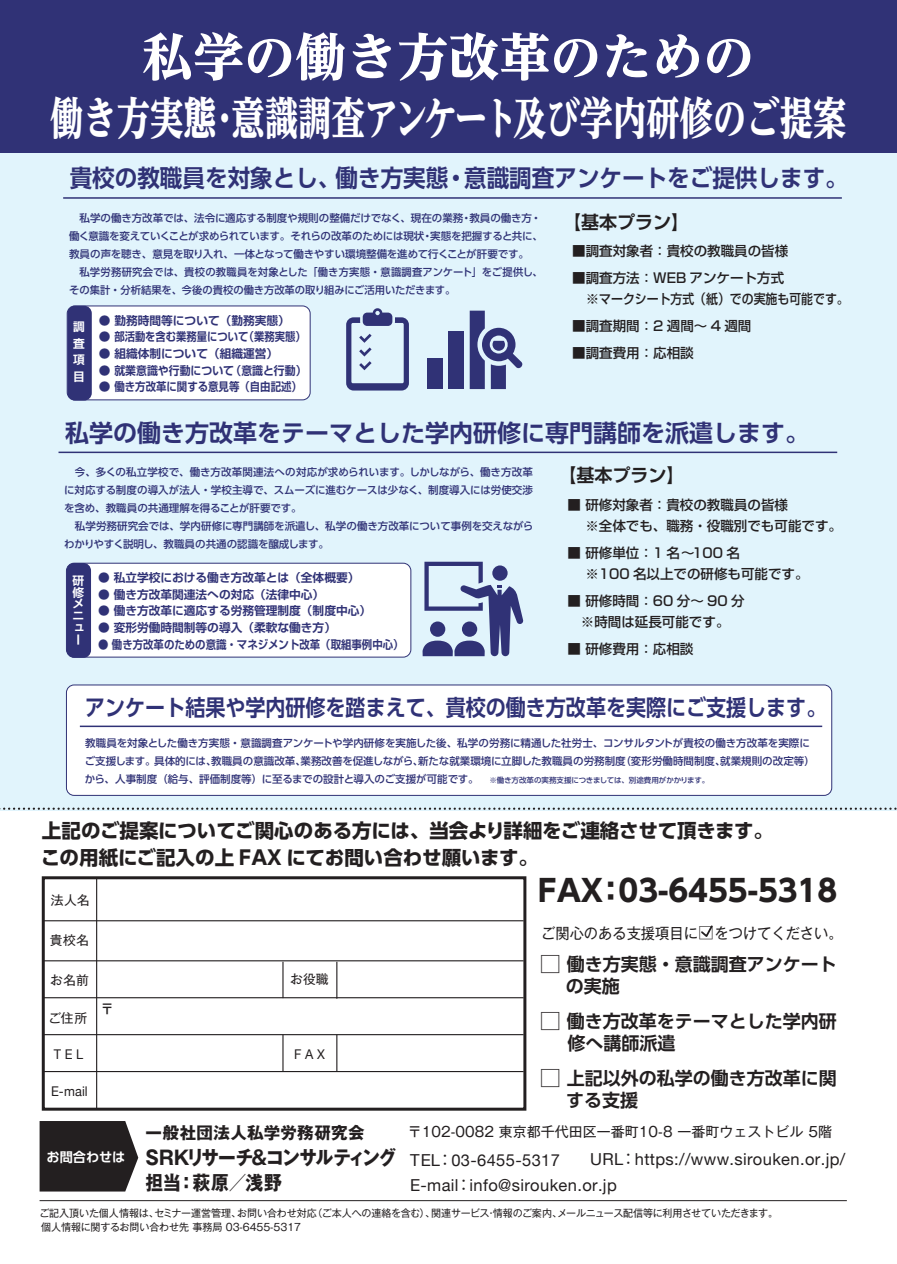
<style>
.page{position:relative;width:897px;height:1264px;background:#fff}
.page>*{position:absolute;margin:0;border:0;box-sizing:border-box;transform-origin:0 0}
.t1{font:800 51px "UD Reimin Pro";color:#fff}
.t2{font:800 45px "UD Reimin Pro";color:#fff;scale:.74 1}
.t3{font:700 30px "UD Shin Go Pro";color:#231f20}
.t4{font:700 24px "UD Shin Go Pro De";color:#303276;scale:.94 1}
.t5{font:700 24px "UD Shin Go Pro De";color:#303276}
.t6{font:700 22.5px "UD Shin Go Pro De";color:#303276;scale:.89 1}
.t7{font:700 19.5px/27px "UD Shin Go Pro";letter-spacing:-.005em;color:#231f20}
.t8{font:700 19.5px/25.5px "Gothic MB101 Pro";letter-spacing:-.04em;color:#231f20;scale:.91 1}
.t9{font:700 18px/22.5px "UD Shin Go Pro De";color:#231f20}
.t10{font:700 18px "Shin Go Pro De";color:#231f20}
.t11{font:16.5px/25.3px "Helvetica Neue";letter-spacing:.02em;color:#231f20}
.t12{font:700 16.5px "Gothic MB101 Pro";letter-spacing:.02em;color:#231f20}
.t13{font:15px "Gothic MB101 Pro";color:#231f20;scale:.95 1}
.t14{font:13.95px "Gothic MB101 Pro";letter-spacing:.005em;color:#231f20}
.t15{font:500 13.5px/21px "Shin Go Pro";color:#231f20}
.t16{font:500 13.5px "UD Shin Go Pro";color:#231f20}
.t17{font:13.35px "Helvetica Neue";letter-spacing:.27em;color:#231f20;scale:.95 1}
.t18{font:700 13.2px "UD Shin Go Pro De";letter-spacing:-.005em;color:#fff}
.t19{font:12.75px "Gothic MB101 Pro";letter-spacing:.02em;color:#231f20}
.t20{font:700 11.7px "Shin Go Pro De";color:#303276}
.t21{font:700 11.7px "Shin Go Pro De";color:#303276;scale:.89 1}
.t22{font:700 11.7px/11.7px "Shin Go Pro De";color:#fff;text-align:justify}
.t23{font:500 10.5px/18px "UD Shin Go Pro";color:#303276}
.t24{font:10.2px/14.2px "Gothic MB101 Pro";letter-spacing:-.01em;color:#231f20}
.s1{font-size:7.5px}
.s2{font-family:"Koz Go Pr 6 N";font-size:16.5px}
.s3{font-size:21px}
.s4{font-family:"Koz Go Pr 6 N"}
.s5{font-family:"Koz Go Pro"}
</style>
<div class="page">
<div style="left:0;top:0;width:897px;height:811px;background:#e1f4fc"></div>
<div style="left:0;top:0;width:897px;height:153px;background:#303276"></div>
<hr style="left:63px;top:197px;width:779px;height:2px;background:#303276">
<svg style="left:40px;top:1121px;width:98px;height:71px;background:#322e2f"></svg>
<hr style="left:40px;top:1200px;width:807px;height:1px;background:#231f20">
<svg style="left:0;top:808px;width:897px;height:2px"></svg>
<div style="left:67px;top:306px;width:243px;height:94px;background:#fff;border-radius:8px"></div>
<div style="left:67px;top:306px;width:244px;height:94px;border:1px solid #303276;border-radius:8px"></div>
<div style="left:67px;top:306px;width:25px;height:95px;background:#303276;border-radius:8px"></div>
<svg style="left:346px;top:308px;width:63px;height:83px"></svg>
<div style="left:448px;top:332px;width:16px;height:57px;background:#303276"></div>
<div style="left:427px;top:359px;width:15px;height:30px;background:#303276"></div>
<svg style="left:470px;top:311px;width:53px;height:78px"></svg>
<hr style="left:59px;top:452px;width:778px;height:1px;background:#303276">
<div style="left:66px;top:563px;width:345px;height:94px;background:#fff;border-radius:8px"></div>
<div style="left:66px;top:563px;width:345px;height:95px;border:1px solid #303276;border-radius:8px"></div>
<div style="left:66px;top:685px;width:766px;height:110px;background:#fff;border-radius:8px"></div>
<div style="left:66px;top:685px;width:766px;height:111px;border:1px solid #303276;border-radius:8px"></div>
<div style="left:67px;top:563px;width:24px;height:95px;background:#303276;border-radius:8px"></div>
<svg style="left:422px;top:562px;width:101px;height:94px"></svg>
<hr style="left:43px;top:960px;width:480px;height:1px;background:#231f20">
<hr style="left:43px;top:920px;width:480px;height:1px;background:#231f20">
<hr style="left:43px;top:997px;width:480px;height:1px;background:#231f20">
<hr style="left:43px;top:1034px;width:480px;height:1px;background:#231f20">
<hr style="left:43px;top:1071px;width:480px;height:1px;background:#231f20">
<hr style="left:282px;top:1035px;width:1px;height:36px;background:#231f20">
<hr style="left:336px;top:1035px;width:1px;height:37px;background:#231f20">
<hr style="left:96px;top:878px;width:1px;height:230px;background:#231f20">
<hr style="left:282px;top:962px;width:1px;height:36px;background:#231f20">
<hr style="left:336px;top:962px;width:1px;height:37px;background:#231f20">
<div style="left:42px;top:876px;width:484px;height:235px;border:3px solid #231f20"></div>
<svg style="left:701px;top:925px;width:12px;height:12px"></svg>
<hr style="left:80px;top:726px;width:742px;height:1px;background:#303276">
<h1 class="t1" style="left:142px;top:15px;width:613px">私学の働き方改革のための</h1>
<h2 class="t2" style="left:50px;top:81px;width:1077px">働き方実態・意識調査アンケート及び学内研修のご提案</h2>
<h3 class="t4" style="left:70px;top:159px;width:829px">貴校の教職員を対象とし、働き方実態・意識調査アンケートをご提供します。</h3>
<p class="t23" style="left:69px;top:209px;width:475px">　私学の働き方改革では、法令に適応する制度や規則の整備だけでなく、現在の業務・教員の働き方・働く意識を変えていくことが求められています。それらの改革のためには現状・実態を把握すると共に、教員の声を聴き、意見を取り入れ、一体となって働きやすい環境整備を進めて行くことが肝要です。<br>　私学労務研究会では、貴校の教職員を対象とした「働き方実態・意識調査アンケート」をご提供し、その集計・分析結果を、今後の貴校の働き方改革の取り組みにご活用いただきます。</p>
<h3 class="t10" style="left:563px;top:207px;width:127px">【基本プラン】</h3>
<p class="t15" style="left:572px;top:239px;width:218px">■調査対象者：貴校の教職員の皆様</p>
<p class="t15" style="left:572px;top:266px;width:278px">■調査方法：WEB アンケート方式<br>　※マークシート方式（紙）での実施も可能です。</p>
<p class="t15" style="left:572px;top:314px;width:181px">■調査期間：2 週間～ 4 週間</p>
<p class="t15" style="left:572px;top:341px;width:123px">■調査費用：応相談</p>
<p class="t20" style="left:99px;top:311px;width:193px">● 勤務時間等について（勤務実態）</p>
<p class="t20" style="left:99px;top:327px;width:208px">● 部活動を含む業務量について（業務実態）</p>
<p class="t20" style="left:99px;top:344px;width:181px">● 組織体制について（組織運営）</p>
<p class="t20" style="left:99px;top:361px;width:209px">● 就業意識や行動について（意識と行動）</p>
<p class="t20" style="left:99px;top:377px;width:205px">● 働き方改革に関する意見等（自由記述）</p>
<p class="t22" style="left:73px;top:317px;width:13px;line-height:16.4px">調査項目</p>
<h3 class="t5" style="left:65px;top:413px;width:746px">私学の働き方改革をテーマとした学内研修に専門講師を派遣します。</h3>
<p class="t23" style="left:64px;top:463px;width:471px">　今、多くの私立学校で、働き方改革関連法への対応が求められいます。しかしながら、働き方改革に対応する制度の導入が法人・学校主導で、スムーズに進むケースは少なく、制度導入には労使交渉を含め、教職員の共通理解を得ることが肝要です。<br>　私学労務研究会では、学内研修に専門講師を派遣し、私学の働き方改革について事例を交えながらわかりやすく説明し、教職員の共通の認識を醸成します。</p>
<h3 class="t10" style="left:558px;top:460px;width:127px">【基本プラン】</h3>
<p class="t15" style="left:585px;top:492px;width:258px;text-indent:-18px">■ 研修対象者：貴校の教職員の皆様<br>※全体でも、職務・役職別でも可能です。</p>
<p class="t15" style="left:585px;top:540px;width:225px;text-indent:-18px">■ 研修単位：1 名～100 名<br>※100 名以上での研修も可能です。</p>
<p class="t15" style="left:567px;top:588px;width:179px">■ 研修時間：60 分～ 90 分　※時間は延長可能です。</p>
<p class="t15" style="left:567px;top:636px;width:127px">■ 研修費用：応相談</p>
<p class="t20" style="left:98px;top:568px;width:263px">● 私立学校における働き方改革とは（全体概要）</p>
<p class="t20" style="left:98px;top:585px;width:228px">● 働き方改革関連法への対応（法律中心）</p>
<p class="t20" style="left:98px;top:601px;width:274px">● 働き方改革に適応する労務管理制度（制度中心）</p>
<p class="t20" style="left:98px;top:618px;width:239px">● 変形労働時間制等の導入（柔軟な働き方）</p>
<p class="t21" style="left:98px;top:635px;width:345px">● 働き方改革のための意識・マネジメント改革（取組事例中心）</p>
<p class="t22" style="left:72px;top:573px;width:13px">研修メニュー</p>
<h3 class="t6" style="left:85px;top:690px;width:834px">アンケート結果や学内研修を踏まえて、貴校の働き方改革を実際にご支援します。</h3>
<p class="t23" style="left:85px;top:734px;width:731px">教職員を対象とした働き方実態・意識調査アンケートや学内研修を実施した後、私学の労務に精通した社労士、コンサルタントが貴校の働き方改革を実際にご支援します。具体的には、教職員の意識改革、業務改善を促進しながら、新たな就業環境に立脚した教職員の労務制度（変形労働時間制度、就業規則の改定等）から、人事制度（給与、評価制度等）に至るまでの設計と導入のご支援が可能です。　<span class="s1">※働き方改革の実務支援につきましては、別途費用がかかります。</span>　　</p>
<h3 class="t7" style="left:41px;top:817px;width:733px">上記のご提案についてご関心のある方には、当会より詳細をご連絡させて頂きます。この用紙にご記入の上 FAX にてお問い合わせ願います。</h3>
<p class="t19" style="left:51px;top:890px;width:40px">法人名</p>
<p class="t19" style="left:50px;top:930px;width:41px">貴校名</p>
<p class="t19" style="left:50px;top:970px;width:40px">お名前</p>
<p class="t19" style="left:48px;top:1008px;width:40px">ご住所</p>
<p class="t16" style="left:100px;top:998px;width:15px">〒</p>
<p class="t19" style="left:290px;top:969px;width:40px">お役職</p>
<p class="t17" style="left:54px;top:1045px;width:32px">TEL</p>
<p class="t17" style="left:294px;top:1045px;width:34px">FAX</p>
<p class="t17" style="left:51px;top:1081px;width:40px">E-mail</p>
<h3 class="t3" style="left:538px;top:867px;width:300px">FAX：03-6455-5318</h3>
<h3 class="t13" style="left:541px;top:921px;width:319px">ご関心のある支援項目に<span class="s2">□</span>をつけてください。</h3>
<h3 class="t9" style="left:566px;top:952px;width:272px;text-indent:-26px"><span class="s3">□</span> 働き方実態・意識調査アンケートの実施</h3>
<h3 class="t9" style="left:567px;top:1009px;width:271px;text-indent:-28px"><span class="s3">□</span> 働き方改革をテーマとした学内研修へ講師派遣</h3>
<h3 class="t9" style="left:566px;top:1066px;width:272px;text-indent:-26px"><span class="s3">□</span> 上記以外の私学の働き方改革に関する支援</h3>
<h3 class="t12" style="left:145px;top:1119px;width:221px">一般社団法人私学労務研究会</h3>
<h3 class="t8" style="left:145px;top:1142px;width:277px">SRKリサーチ＆コンサルティング担当：萩原／浅野</h3>
<h3 class="t14" style="left:408px;top:1121px;width:426px">〒102-0082 東京都千代田区一番町10-8 一番町ウェストビル 5階</h3>
<h3 class="t11" style="left:410px;top:1148px;width:208px">TEL<span class="s4">：</span>03-6455-5317<br>E-mail<span class="s5">：</span>info@sirouken.or.jp</h3>
<p class="t18" style="left:47px;top:1147px;width:80px">お問合わせは</p>
<h3 class="t11" style="left:590px;top:1147px;width:257px">URL<span class="s4">：</span>https://www.sirouken.or.jp/</h3>
<p class="t24" style="left:39px;top:1205px;width:740px">ご記入頂いた個人情報は、セミナー運営管理、お問い合わせ対応（ご本人への連絡を含む）、関連サービス・情報のご案内、メールニュース配信等に利用させていただきます。個人情報に関するお問い合わせ先 事務局 03-6455-5317</p>
</div>
